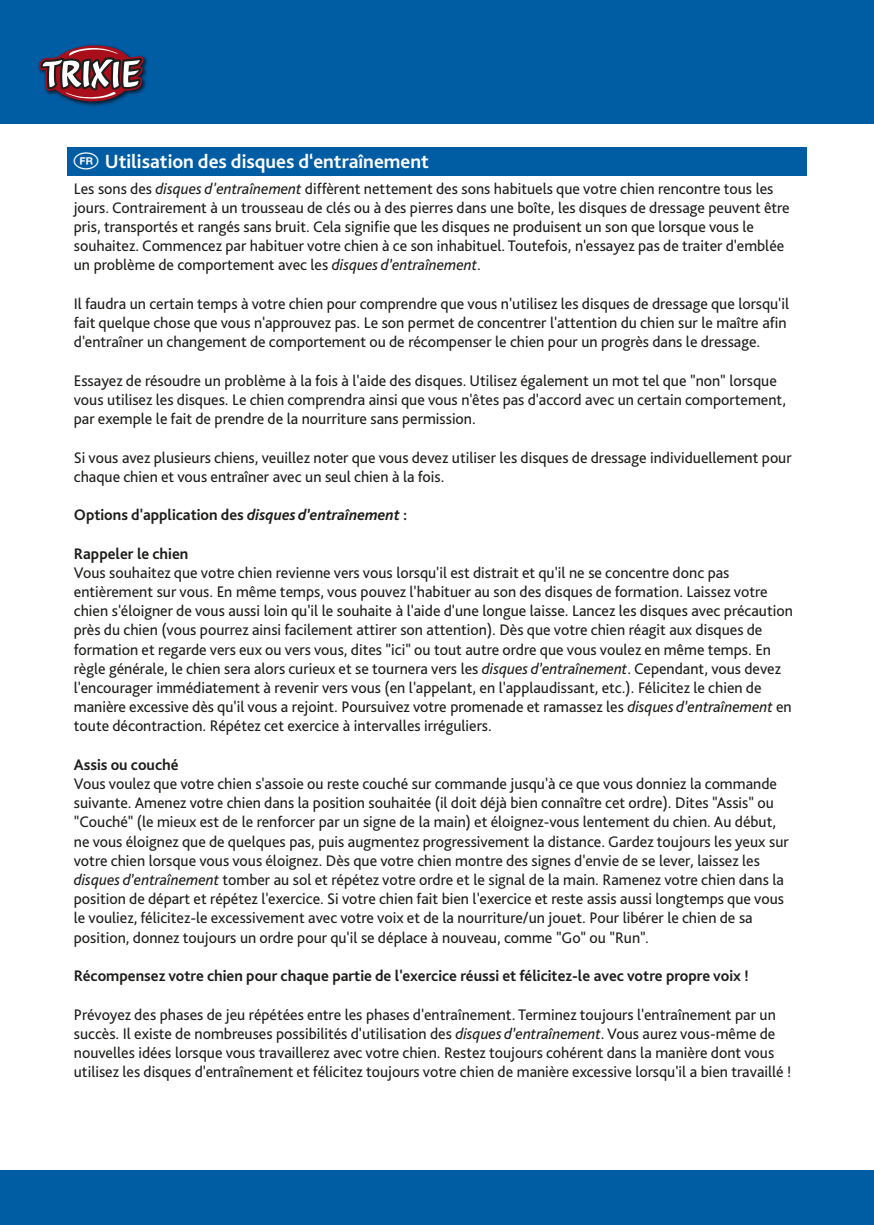
<style>
.page{position:relative;width:874px;height:1225px;background:#fff}
.page>*{position:absolute;margin:0;border:0;box-sizing:border-box;transform-origin:0 0}
.t1{font:700 20px "Bliss Pro";color:#fff}
.t2{font:16px/19.2px "Bliss Pro";color:#1d1d1b}
.t3{font:700 16px "Bliss Pro";color:#1d1d1b}
.s1{font-family:"Natrix";font-weight:400}
.s2{font-style:italic}
</style>
<div class="page">
<div style="left:67px;top:147px;width:739px;height:29px;background:#005ca3"></div>
<div style="left:0;top:1170px;width:873px;height:55px;background:#005ca3"></div>
<div style="left:0;top:0;width:873px;height:124px;background:#005ca3"></div>
<img style="left:38px;top:44px;width:110px;height:62px">
<svg style="left:39px;top:45px;width:104px;height:58px"></svg>
<p class="t1" style="left:74px;top:149px;width:356px"><span class="s1">F</span> Utilisation des disques d‘entraînement</p>
<p class="t2" style="left:74px;top:178px;width:717px">Les sons des <span class="s2">disques d'entraînement</span> diffèrent nettement des sons habituels que votre chien rencontre tous les jours. Contrairement à un trousseau de clés ou à des pierres dans une boîte, les disques de dressage peuvent être pris, transportés et rangés sans bruit. Cela signifie que les disques ne produisent un son que lorsque vous le souhaitez. Commencez par habituer votre chien à ce son inhabituel. Toutefois, n'essayez pas de traiter d'emblée un problème de comportement avec les <span class="s2">disques d’entraînement</span>.</p>
<p class="t2" style="left:74px;top:293px;width:716px">Il faudra un certain temps à votre chien pour comprendre que vous n'utilisez les disques de dressage que lorsqu'il fait quelque chose que vous n'approuvez pas. Le son permet de concentrer l'attention du chien sur le maître afin d'entraîner un changement de comportement ou de récompenser le chien pour un progrès dans le dressage.</p>
<p class="t2" style="left:74px;top:370px;width:713px">Essayez de résoudre un problème à la fois à l'aide des disques. Utilisez également un mot tel que "non" lorsque vous utilisez les disques. Le chien comprendra ainsi que vous n'êtes pas d'accord avec un certain comportement, par exemple le fait de prendre de la nourriture sans permission.</p>
<p class="t2" style="left:74px;top:447px;width:719px">Si vous avez plusieurs chiens, veuillez noter que vous devez utiliser les disques de dressage individuellement pour chaque chien et vous entraîner avec un seul chien à la fois.</p>
<p class="t3" style="left:74px;top:505px;width:335px">Options d'application des <span class="s2">disques d’entraînement</span> :</p>
<p class="t3" style="left:74px;top:543px;width:116px">Rappeler le chien</p>
<p class="t2" style="left:74px;top:562px;width:720px">Vous souhaitez que votre chien revienne vers vous lorsqu'il est distrait et qu'il ne se concentre donc pas entièrement sur vous. En même temps, vous pouvez l'habituer au son des disques de formation. Laissez votre chien s'éloigner de vous aussi loin qu'il le souhaite à l'aide d'une longue laisse. Lancez les disques avec précaution près du chien (vous pourrez ainsi facilement attirer son attention). Dès que votre chien réagit aux disques de formation et regarde vers eux ou vers vous, dites "ici" ou tout autre ordre que vous voulez en même temps. En règle générale, le chien sera alors curieux et se tournera vers les <span class="s2">disques d’entraînement</span>. Cependant, vous devez l'encourager immédiatement à revenir vers vous (en l'appelant, en l'applaudissant, etc.). Félicitez le chien de manière excessive dès qu'il vous a rejoint. Poursuivez votre promenade et ramassez les <span class="s2">disques d’entraînement</span> en toute décontraction. Répétez cet exercice à intervalles irréguliers.</p>
<p class="t3" style="left:74px;top:754px;width:106px">Assis ou couché</p>
<p class="t2" style="left:74px;top:773px;width:716px">Vous voulez que votre chien s'assoie ou reste couché sur commande jusqu'à ce que vous donniez la commande suivante. Amenez votre chien dans la position souhaitée (il doit déjà bien connaître cet ordre). Dites "Assis" ou "Couché" (le mieux est de le renforcer par un signe de la main) et éloignez-vous lentement du chien. Au début, ne vous éloignez que de quelques pas, puis augmentez progressivement la distance. Gardez toujours les yeux sur votre chien lorsque vous vous éloignez. Dès que votre chien montre des signes d'envie de se lever, laissez les <span class="s2">disques d’entraînement</span> tomber au sol et répétez votre ordre et le signal de la main. Ramenez votre chien dans la position de départ et répétez l'exercice. Si votre chien fait bien l'exercice et reste assis aussi longtemps que vous le vouliez, félicitez-le excessivement avec votre voix et de la nourriture/un jouet. Pour libérer le chien de sa position, donnez toujours un ordre pour qu'il se déplace à nouveau, comme "Go" ou "Run".</p>
<p class="t3" style="left:74px;top:966px;width:676px">Récompensez votre chien pour chaque partie de l'exercice réussi et félicitez-le avec votre propre voix !</p>
<p class="t2" style="left:74px;top:1004px;width:718px">Prévoyez des phases de jeu répétées entre les phases d'entraînement. Terminez toujours l'entraînement par un succès. Il existe de nombreuses possibilités d'utilisation des <span class="s2">disques d’entraînement</span>. Vous aurez vous-même de nouvelles idées lorsque vous travaillerez avec votre chien. Restez toujours cohérent dans la manière dont vous utilisez les disques d'entraînement et félicitez toujours votre chien de manière excessive lorsqu'il a bien travaillé !</p>
</div>
